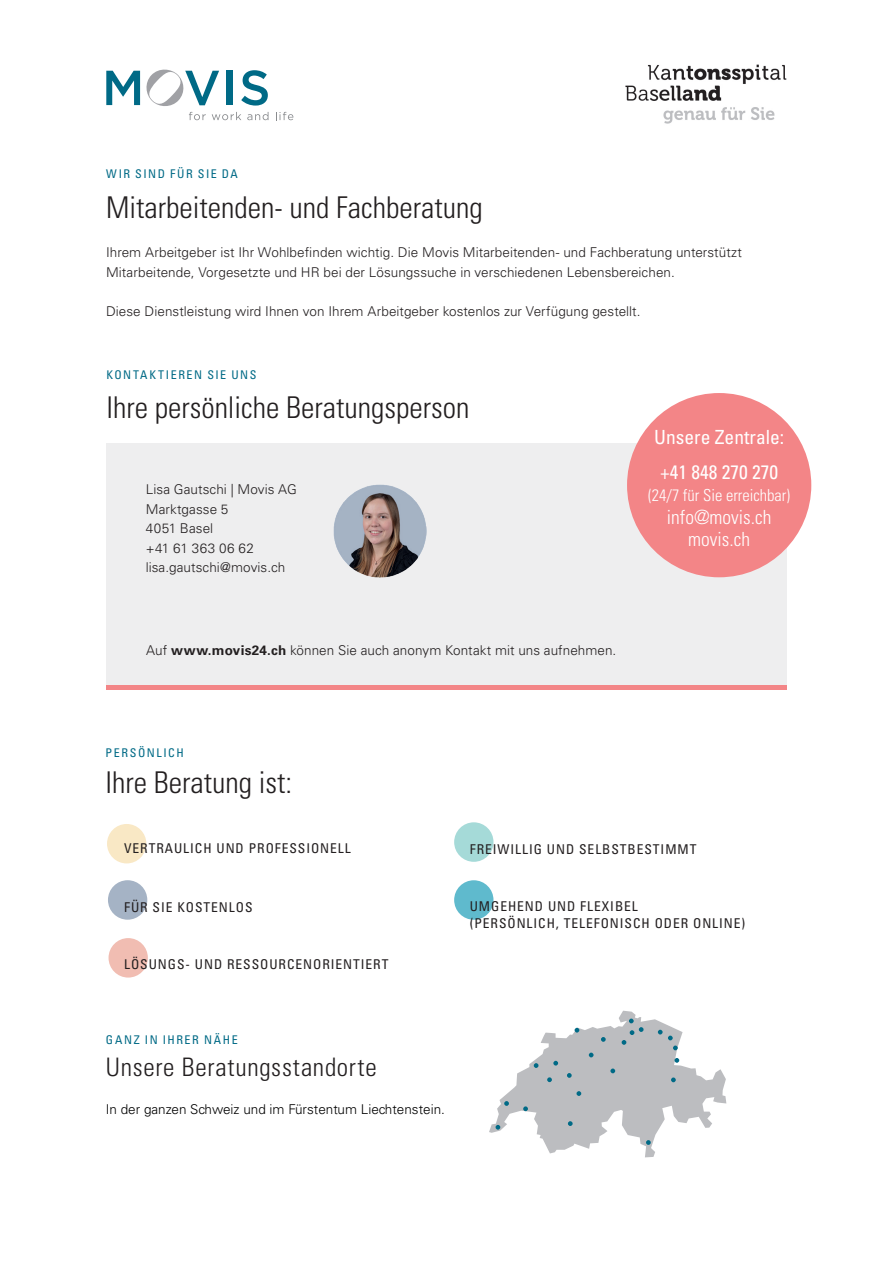
<style>
.page{position:relative;width:893px;height:1263px;background:#fff}
.page>*{position:absolute;margin:0;border:0;box-sizing:border-box;transform-origin:0 0}
.t1{font:300 condensed 30px "Univers LT Std";color:#231f20}
.t2{font:300 condensed 25.5px "Univers LT Std";letter-spacing:.03em;color:#231f20}
.t3{font:condensed 19.5px/34.5px "Univers LT Std";color:#fff;text-align:center}
.t4{font:300 condensed 19.5px/22.5px "Univers LT Std";color:#fff;text-align:center}
.t5{font:300 condensed 16.5px "Univers LT Std";color:#fff}
.t6{font:300 13.5px/19.5px "Univers LT Std";letter-spacing:.005em;color:#231f20}
.t7{font:condensed 13.5px/16.2px "Univers LT Std";letter-spacing:.07em;color:#231f20}
.t8{font:300 13.5px "Univers LT Std";color:#000}
.t9{font:condensed 12px "Univers LT Std";letter-spacing:.125em;color:#006a86}
.s1{font-weight:700}
</style>
<div class="page">
<svg style="left:489px;top:1011px;width:237px;height:146px"></svg>
<svg style="left:276px;top:112px;width:17px;height:8px"></svg>
<svg style="left:106px;top:70px;width:162px;height:50px"></svg>
<div style="left:107px;top:824px;width:39px;height:39px;background:#f9e8c5;border-radius:50%"></div>
<div style="left:108px;top:880px;width:39px;height:40px;background:#a5b3c5;border-radius:50%"></div>
<div style="left:109px;top:938px;width:39px;height:39px;background:#f1bdb2;border-radius:50%"></div>
<div style="left:454px;top:822px;width:39px;height:40px;background:#a5dad8;border-radius:50%"></div>
<div style="left:454px;top:880px;width:39px;height:40px;background:#5fbacd;border-radius:50%"></div>
<div style="left:106px;top:443px;width:680px;height:246px;background:#eeeeef"></div>
<hr style="left:106px;top:685px;width:680px;height:4px;background:#f38587">
<div style="left:627px;top:393px;width:184px;height:184px;background:#f38587;border-radius:50%"></div>
<img style="left:625px;top:64px;width:162px;height:60px">
<img style="left:334px;top:485px;width:92px;height:92px">
<p class="t9" style="left:106px;top:166px;width:133px">WIR SIND FÜR SIE DA</p>
<h1 class="t1" style="left:106px;top:189px;width:378px">Mitarbeitenden- und Fachberatung</h1>
<p class="t6" style="left:106px;top:243px;width:637px">Ihrem Arbeitgeber ist Ihr Wohlbefinden wichtig. Die Movis Mitarbeitenden- und Fachberatung unterstützt<br>Mitarbeitende, Vorgesetzte und HR bei der Lösungssuche in verschiedenen Lebensbereichen.</p>
<p class="t6" style="left:106px;top:301px;width:536px">Diese Dienstleistung wird Ihnen von Ihrem Arbeitgeber kostenlos zur Verfügung gestellt.</p>
<p class="t9" style="left:106px;top:367px;width:151px">KONTAKTIEREN SIE UNS</p>
<h1 class="t1" style="left:106px;top:390px;width:365px">Ihre persönliche Beratungsperson</h1>
<p class="t6" style="left:146px;top:480px;width:153px">Lisa Gautschi | Movis AG<br>Marktgasse 5<br>4051 Basel<br>+41 61 363 06 62 lisa.gautschi@movis.ch</p>
<p class="t6" style="left:146px;top:641px;width:472px">Auf <span class="s1">www.movis24.ch</span> können Sie auch anonym Kontakt mit uns aufnehmen.</p>
<h3 class="t3" style="left:654px;top:420px;width:131px">Unsere Zentrale: +41 848 270 270</h3>
<p class="t5" style="left:648px;top:486px;width:143px">(24/7 für Sie erreichbar)</p>
<h3 class="t4" style="left:667px;top:506px;width:106px">info@movis.ch movis.ch</h3>
<p class="t9" style="left:106px;top:745px;width:80px">PERSÖNLICH</p>
<h1 class="t1" style="left:106px;top:764px;width:188px">Ihre Beratung ist:</h1>
<p class="t7" style="left:124px;top:840px;width:228px">VERTRAULICH UND PROFESSIONELL</p>
<p class="t7" style="left:124px;top:899px;width:130px">FÜR SIE KOSTENLOS</p>
<p class="t7" style="left:124px;top:955px;width:266px">LÖSUNGS- UND RESSOURCENORIENTIERT</p>
<p class="t9" style="left:106px;top:1032px;width:133px">GANZ IN IHRER NÄHE</p>
<h2 class="t2" style="left:106px;top:1052px;width:272px">Unsere Beratungsstandorte</h2>
<p class="t8" style="left:106px;top:1101px;width:341px">In der ganzen Schweiz und im Fürstentum Liechtenstein.</p>
<p class="t7" style="left:470px;top:840px;width:228px">FREIWILLIG UND SELBSTBESTIMMT</p>
<p class="t7" style="left:470px;top:898px;width:277px">UMGEHEND UND FLEXIBEL<br>(PERSÖNLICH, TELEFONISCH ODER ONLINE)</p>
</div>
